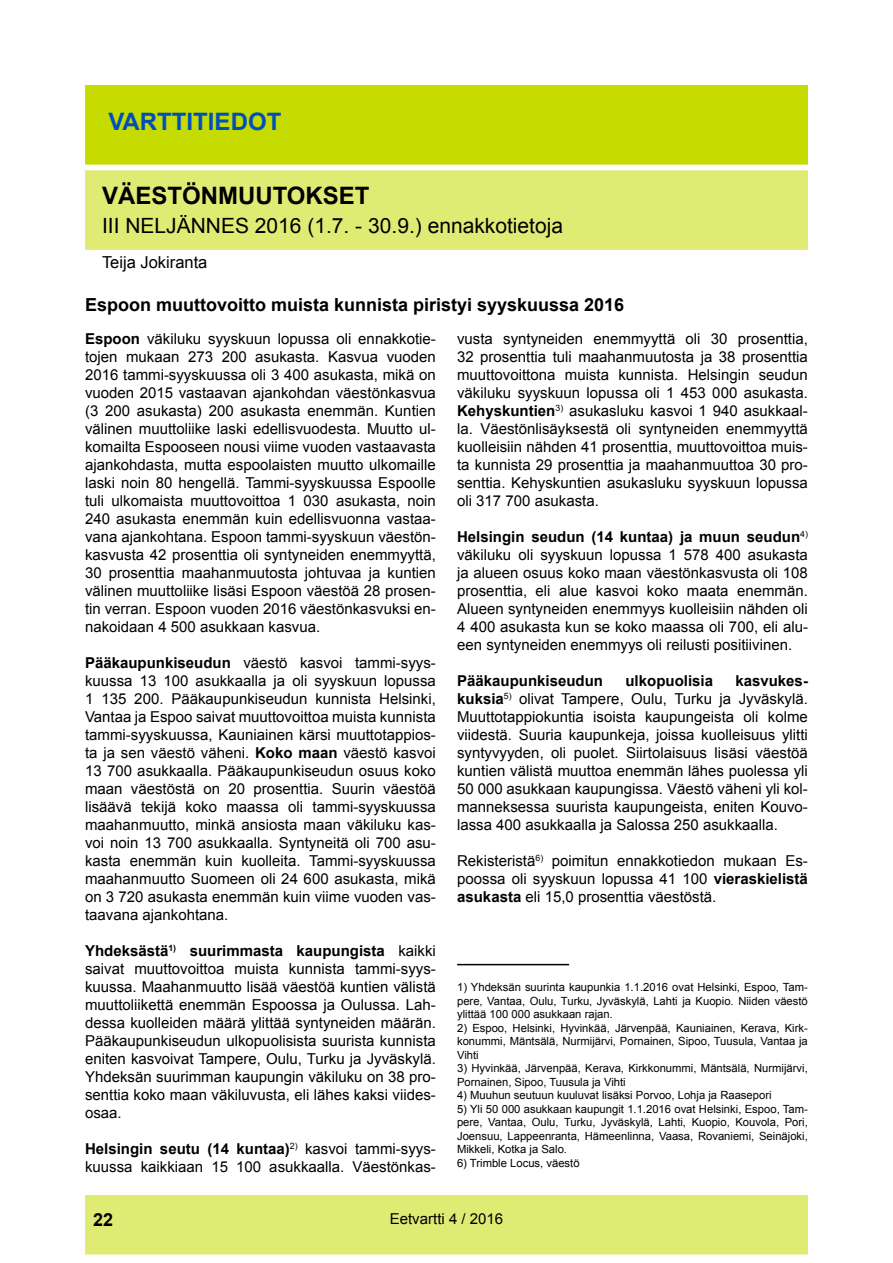
<style>
.page{position:relative;width:893px;height:1263px;background:#fff}
.page>*{position:absolute;margin:0;border:0;box-sizing:border-box;transform-origin:0 0}
.t1{font:700 24px "Arial";color:#000}
.t2{font:700 24px "Arial";color:#0050bb}
.t3{font:21px "Arial";color:#000}
.t4{font:700 18px "Arial";color:#000}
.t5{font:16.5px "Arial";color:#000}
.t6{font:15px/18px "Arial";color:#000;text-align:justify}
.t7{font:700 15px "Arial";color:#000}
.t8{font:11.25px/13.5px "Arial";color:#000;text-align:justify}
.s1{font-weight:700}
</style>
<div class="page">
<div style="left:85px;top:1195px;width:723px;height:59px;background:#e0eb73"></div>
<div style="left:85px;top:170px;width:723px;height:80px;background:#e0eb73;border:2px solid #e0eb73"></div>
<hr style="left:457px;top:964px;width:112px;height:1px;background:#000">
<div style="left:85px;top:85px;width:723px;height:80px;background:#c6db00;border:2px solid #c6db00"></div>
<h1 class="t2" style="left:108px;top:106px;width:174px">VARTTITIEDOT</h1>
<h1 class="t1" style="left:102px;top:180px;width:269px">VÄESTÖNMUUTOKSET</h1>
<h2 class="t3" style="left:102px;top:212px;width:463px">III NELJÄNNES 2016 (1.7. - 30.9.) ennakkotietoja</h2>
<p class="t5" style="left:102px;top:251px;width:107px">Teija Jokiranta</p>
<p class="t4" style="left:85px;top:292px;width:541px">Espoon muuttovoitto muista kunnista piristyi syyskuussa 2016</p>
<p class="t6" style="left:85px;top:330px;width:352px"><span class="s1">Espoon</span> väkiluku syyskuun lopussa oli ennakkotie&shy;tojen mukaan 273 200 asukasta. Kasvua vuoden 2016 tammi-syyskuussa oli 3 400 asukasta, mikä on vuoden 2015 vastaavan ajankohdan väestönkasvua (3 200 asukasta) 200 asukasta enemmän. Kuntien välinen muuttoliike laski edellisvuodesta. Muutto ul&shy;komailta Espooseen nousi viime vuoden vastaavasta ajankohdasta, mutta espoolaisten muutto ulkomaille laski noin 80 hengellä. Tammi-syyskuussa Espoolle tuli ulkomaista muuttovoittoa 1 030 asukasta, noin 240 asukasta enemmän kuin edellisvuonna vastaa&shy;vana ajankohtana. Espoon tammi-syyskuun väestön&shy;kasvusta 42 prosenttia oli syntyneiden enemmyyttä, 30 prosenttia maahanmuutosta johtuvaa ja kuntien välinen muuttoliike lisäsi Espoon väestöä 28 prosen&shy;tin verran. Espoon vuoden 2016 väestönkasvuksi en&shy;nakoidaan 4 500 asukkaan kasvua.</p>
<p class="t6" style="left:85px;top:654px;width:352px"><span class="s1">Pääkaupunkiseudun</span> väestö kasvoi tammi-syys&shy;kuussa 13 100 asukkaalla ja oli syyskuun lopussa 1 135 200. Pääkaupunkiseudun kunnista Helsinki, Vantaa ja Espoo saivat muuttovoittoa muista kunnista tammi-syyskuussa, Kauniainen kärsi muuttotappios&shy;ta ja sen väestö väheni. <span class="s1">Koko maan</span> väestö kasvoi 13 700 asukkaalla. Pääkaupunkiseudun osuus koko maan väestöstä on 20 prosenttia. Suurin väestöä lisäävä tekijä koko maassa oli tammi-syyskuussa maahanmuutto, minkä ansiosta maan väkiluku kas&shy;voi noin 13 700 asukkaalla. Syntyneitä oli 700 asu&shy;kasta enemmän kuin kuolleita. Tammi-syyskuussa maahanmuutto Suomeen oli 24 600 asukasta, mikä on 3 720 asukasta enemmän kuin viime vuoden vas&shy;taavana ajankohtana.</p>
<p class="t6" style="left:85px;top:942px;width:352px"><span class="s1">Yhdeksästä</span><sup>1)</sup> <span class="s1">suurimmasta kaupungista</span> kaikki saivat muuttovoittoa muista kunnista tammi-syys&shy;kuussa. Maahanmuutto lisää väestöä kuntien välistä muuttoliikettä enemmän Espoossa ja Oulussa. Lah&shy;dessa kuolleiden määrä ylittää syntyneiden määrän.<br>Pääkaupunkiseudun ulkopuolisista suurista kunnista eniten kasvoivat Tampere, Oulu, Turku ja Jyväskylä.<br>Yhdeksän suurimman kaupungin väkiluku on 38 pro&shy;senttia koko maan väkiluvusta, eli lähes kaksi viides&shy;osaa.</p>
<p class="t6" style="left:85px;top:1140px;width:352px"><span class="s1">Helsingin seutu (14 kuntaa)</span><sup>2)</sup> kasvoi tammi-syys&shy;kuussa kaikkiaan 15 100 asukkaalla. Väestönkas-</p>
<p class="t6" style="left:457px;top:330px;width:352px">vusta syntyneiden enemmyyttä oli 30 prosenttia, 32 prosenttia tuli maahanmuutosta ja 38 prosenttia muuttovoittona muista kunnista. Helsingin seudun väkiluku syyskuun lopussa oli 1 453 000 asukasta.<br><span class="s1">Kehyskuntien</span><sup>3)</sup> asukasluku kasvoi 1 940 asukkaal&shy;la. Väestönlisäyksestä oli syntyneiden enemmyyttä kuolleisiin nähden 41 prosenttia, muuttovoittoa muis&shy;ta kunnista 29 prosenttia ja maahanmuuttoa 30 pro&shy;senttia. Kehyskuntien asukasluku syyskuun lopussa oli 317 700 asukasta.</p>
<p class="t6" style="left:457px;top:528px;width:352px"><span class="s1">Helsingin seudun (14 kuntaa) ja muun seudun</span><sup>4) </sup>väkiluku oli syyskuun lopussa 1 578 400 asukasta ja alueen osuus koko maan väestönkasvusta oli 108 prosenttia, eli alue kasvoi koko maata enemmän.<br>Alueen syntyneiden enemmyys kuolleisiin nähden oli 4 400 asukasta kun se koko maassa oli 700, eli alu&shy;een syntyneiden enemmyys oli reilusti positiivinen.</p>
<p class="t7" style="left:457px;top:671px;width:147px">Pääkaupunkiseudun</p>
<p class="t7" style="left:625px;top:671px;width:89px">ulkopuolisia</p>
<p class="t6" style="left:457px;top:672px;width:352px;text-indent:278px"><span class="s1">kasvukes&shy;kuksia</span><sup>5)</sup> olivat Tampere, Oulu, Turku ja Jyväskylä.<br>Muuttotappiokuntia isoista kaupungeista oli kolme viidestä. Suuria kaupunkeja, joissa kuolleisuus ylitti syntyvyyden, oli puolet. Siirtolaisuus lisäsi väestöä kuntien välistä muuttoa enemmän lähes puolessa yli 50 000 asukkaan kaupungissa. Väestö väheni yli kol&shy;manneksessa suurista kaupungeista, eniten Kouvo&shy;lassa 400 asukkaalla ja Salossa 250 asukkaalla.</p>
<p class="t6" style="left:457px;top:852px;width:352px">Rekisteristä<sup>6)</sup> poimitun ennakkotiedon mukaan Es&shy;poossa oli syyskuun lopussa 41 100 <span class="s1">vieraskielistä asukasta</span> eli 15,0 prosenttia väestöstä.</p>
<p class="t8" style="left:457px;top:981px;width:352px">1) Yhdeksän suurinta kaupunkia 1.1.2016 ovat Helsinki, Espoo, Tam&shy;pere, Vantaa, Oulu, Turku, Jyväskylä, Lahti ja Kuopio. Niiden väestö ylittää 100 000 asukkaan rajan.</p>
<p class="t8" style="left:457px;top:1021px;width:352px">2) Espoo, Helsinki, Hyvinkää, Järvenpää, Kauniainen, Kerava, Kirk&shy;konummi, Mäntsälä, Nurmijärvi, Pornainen, Sipoo, Tuusula, Vantaa ja Vihti</p>
<p class="t8" style="left:457px;top:1062px;width:352px">3) Hyvinkää, Järvenpää, Kerava, Kirkkonummi, Mäntsälä, Nurmijärvi,<br>Pornainen, Sipoo, Tuusula ja Vihti</p>
<p class="t8" style="left:457px;top:1089px;width:316px">4) Muuhun seutuun kuuluvat lisäksi Porvoo, Lohja ja Raasepori</p>
<p class="t8" style="left:457px;top:1102px;width:352px">5) Yli 50 000 asukkaan kaupungit 1.1.2016 ovat Helsinki, Espoo, Tam&shy;pere, Vantaa, Oulu, Turku, Jyväskylä, Lahti, Kuopio, Kouvola, Pori, Joensuu, Lappeenranta, Hämeenlinna, Vaasa, Rovaniemi, Seinäjoki, Mikkeli, Kotka ja Salo.</p>
<p class="t8" style="left:457px;top:1156px;width:124px">6) Trimble Locus, väestö</p>
<p class="t4" style="left:93px;top:1207px;width:22px">22</p>
<p class="t6" style="left:390px;top:1210px;width:115px">Eetvartti 4 / 2016</p>
</div>
